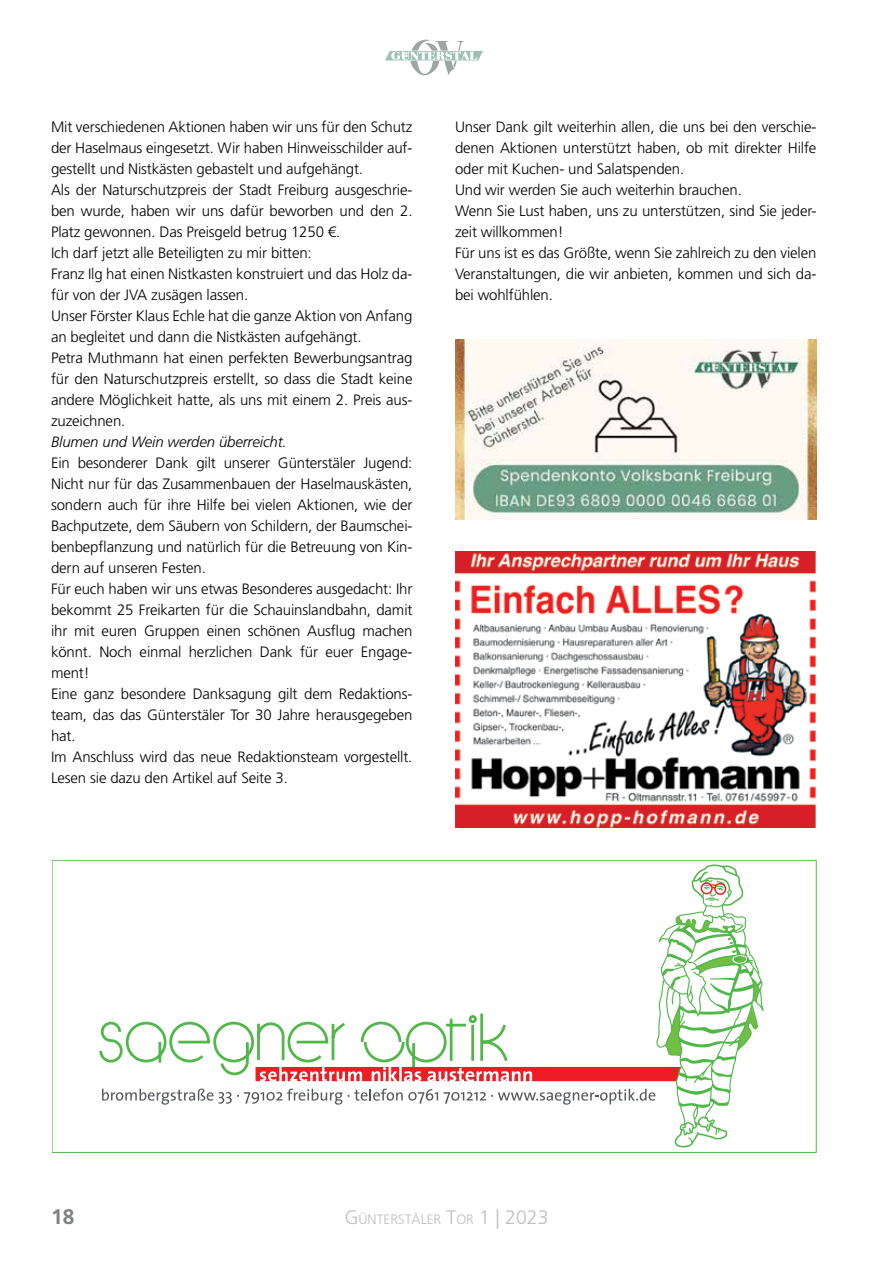
<style>
.page{position:relative;width:893px;height:1263px;background:#fff}
.page>*{position:absolute;margin:0;border:0;box-sizing:border-box;transform-origin:0 0}
.t1{font:700 21px "Frutiger LT";color:#808285}
.t2{font:300 15px/21px "Frutiger LT";letter-spacing:-.01em;color:#000}
.t3{font:italic 300 15px "Frutiger LT";letter-spacing:-.01em;color:#000}
.t4{font:300 13.65px "Frutiger LT";color:#bcbec0}
.s1{font-size:19.5px}
</style>
<div class="page">
<svg style="left:385px;top:40px;width:98px;height:36px"></svg>
<svg style="left:99px;top:864px;width:665px;height:283px"></svg>
<img style="left:455px;top:551px;width:361px;height:277px">
<img style="left:455px;top:339px;width:361px;height:181px">
<p class="t2" style="left:51px;top:116px;width:363px">Mit verschiedenen Aktionen haben wir uns für den Schutz der Haselmaus eingesetzt. Wir haben Hinweisschilder auf&shy;gestellt und Nistkästen gebastelt und aufgehängt.<br>Als der Naturschutzpreis der Stadt Freiburg ausgeschrie&shy;ben wurde, haben wir uns dafür beworben und den 2.<br>Platz gewonnen. Das Preisgeld betrug 1250 €.<br>Ich darf jetzt alle Beteiligten zu mir bitten:<br>Franz Ilg hat einen Nistkasten konstruiert und das Holz da&shy;für von der JVA zusägen lassen.<br>Unser Förster Klaus Echle hat die ganze Aktion von Anfang an begleitet und dann die Nistkästen aufgehängt.<br>Petra Muthmann hat einen perfekten Bewerbungsantrag für den Naturschutzpreis erstellt, so dass die Stadt keine andere Möglichkeit hatte, als uns mit einem 2. Preis aus&shy;zuzeichnen.</p>
<p class="t3" style="left:51px;top:433px;width:237px">Blumen und Wein werden überreicht.</p>
<p class="t2" style="left:51px;top:452px;width:363px">Ein besonderer Dank gilt unserer Günterstäler Jugend:<br>Nicht nur für das Zusammenbauen der Haselmauskästen, sondern auch für ihre Hilfe bei vielen Aktionen, wie der Bachputzete, dem Säubern von Schildern, der Baumschei&shy;benbepflanzung und natürlich für die Betreuung von Kin&shy;dern auf unseren Festen.<br>Für euch haben wir uns etwas Besonderes ausgedacht: Ihr bekommt 25 Freikarten für die Schauinslandbahn, damit ihr mit euren Gruppen einen schönen Ausflug machen könnt. Noch einmal herzlichen Dank für euer Engage&shy;ment!<br>Eine ganz besondere Danksagung gilt dem Redaktions&shy;team, das das Günterstäler Tor 30 Jahre herausgegeben hat.<br>Im Anschluss wird das neue Redaktionsteam vorgestellt.<br>Lesen sie dazu den Artikel auf Seite 3.</p>
<p class="t2" style="left:455px;top:116px;width:363px">Unser Dank gilt weiterhin allen, die uns bei den verschie&shy;denen Aktionen unterstützt haben, ob mit direkter Hilfe oder mit Kuchen- und Salatspenden.<br>Und wir werden Sie auch weiterhin brauchen.<br>Wenn Sie Lust haben, uns zu unterstützen, sind Sie jeder&shy;zeit willkommen!<br>Für uns ist es das Größte, wenn Sie zahlreich zu den vielen Veranstaltungen, die wir anbieten, kommen und sich da&shy;bei wohlfühlen.</p>
<h1 class="t1" style="left:51px;top:1204px;width:25px">18</h1>
<p class="t4" style="left:344px;top:1212px;width:206px"><span class="s1">G</span>ÜNTERSTÄLER <span class="s1">T</span>OR <span class="s1">1 | 2023</span></p>
</div>
